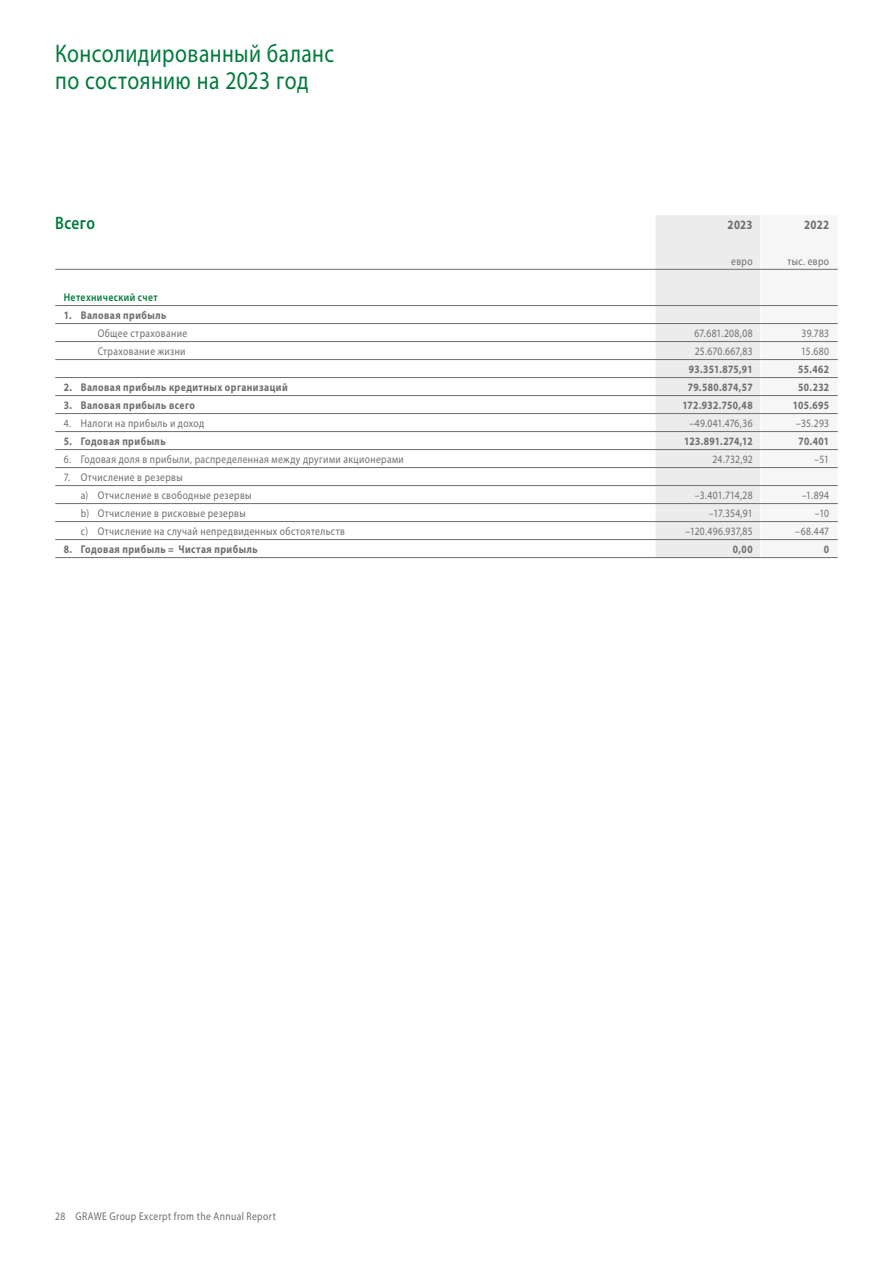
<style>
.page{position:relative;width:893px;height:1263px;background:#fff}
.page>*{position:absolute;margin:0;border:0;box-sizing:border-box;transform-origin:0 0}
.t1{font:25.5px/27px "Myriad Pro";letter-spacing:.02em;color:#007a3b;scale:.85 1}
.t2{font:600 18px "Myriad Pro";letter-spacing:.025em;color:#007a3b;scale:.85 1}
.t3{font:700 12.75px "Myriad Pro";letter-spacing:.03em;color:#6e6e6e;scale:.85 1}
.t4{font:11.25px/18px "Myriad Pro";letter-spacing:.04em;color:#6e6e6e;scale:.85 1}
.t5{font:700 11.25px "Myriad Pro";letter-spacing:.05em;color:#6e6e6e;scale:.85 1}
.t6{font:600 11.25px "Myriad Pro";letter-spacing:.045em;color:#007a3b;scale:.85 1}
.t7{font:700 11.25px "Myriad Pro";letter-spacing:.025em;color:#6e6e6e;scale:.85 1}
.t8{font:11.25px "Myriad Pro";letter-spacing:.015em;color:#6e6e6e;scale:.85 1}
.t9{font:700 11.25px "Myriad Pro";letter-spacing:.01em;color:#6e6e6e;scale:.85 1}
.t10{font:700 11.25px "Myriad Pro";letter-spacing:.02em;color:#6e6e6e;scale:.85 1}
.t11{font:700 11.25px "Myriad Pro";letter-spacing:.03em;color:#6e6e6e;scale:.85 1}
</style>
<div class="page">
<svg style="left:654px;top:215px;width:184px;height:342px"></svg>
<hr style="left:55px;top:305px;width:600px;height:1px;background:#6e6e6e">
<hr style="left:655px;top:305px;width:106px;height:1px;background:#6e6e6e">
<hr style="left:761px;top:305px;width:77px;height:1px;background:#6e6e6e">
<hr style="left:55px;top:359px;width:600px;height:1px;background:#6e6e6e">
<hr style="left:655px;top:359px;width:106px;height:1px;background:#6e6e6e">
<hr style="left:761px;top:359px;width:77px;height:1px;background:#6e6e6e">
<hr style="left:55px;top:377px;width:600px;height:1px;background:#6e6e6e">
<hr style="left:655px;top:377px;width:106px;height:1px;background:#6e6e6e">
<hr style="left:761px;top:377px;width:77px;height:1px;background:#6e6e6e">
<hr style="left:55px;top:395px;width:600px;height:1px;background:#6e6e6e">
<hr style="left:655px;top:395px;width:106px;height:1px;background:#6e6e6e">
<hr style="left:761px;top:395px;width:77px;height:1px;background:#6e6e6e">
<hr style="left:55px;top:413px;width:600px;height:1px;background:#6e6e6e">
<hr style="left:655px;top:413px;width:106px;height:1px;background:#6e6e6e">
<hr style="left:761px;top:413px;width:77px;height:1px;background:#6e6e6e">
<hr style="left:55px;top:431px;width:600px;height:1px;background:#6e6e6e">
<hr style="left:655px;top:431px;width:106px;height:1px;background:#6e6e6e">
<hr style="left:761px;top:431px;width:77px;height:1px;background:#6e6e6e">
<hr style="left:55px;top:449px;width:600px;height:1px;background:#6e6e6e">
<hr style="left:655px;top:449px;width:106px;height:1px;background:#6e6e6e">
<hr style="left:761px;top:449px;width:77px;height:1px;background:#6e6e6e">
<hr style="left:55px;top:467px;width:600px;height:1px;background:#6e6e6e">
<hr style="left:655px;top:467px;width:106px;height:1px;background:#6e6e6e">
<hr style="left:761px;top:467px;width:77px;height:1px;background:#6e6e6e">
<hr style="left:55px;top:485px;width:600px;height:1px;background:#6e6e6e">
<hr style="left:655px;top:485px;width:106px;height:1px;background:#6e6e6e">
<hr style="left:761px;top:485px;width:77px;height:1px;background:#6e6e6e">
<hr style="left:55px;top:323px;width:600px;height:1px;background:#6e6e6e">
<hr style="left:655px;top:323px;width:106px;height:1px;background:#6e6e6e">
<hr style="left:761px;top:323px;width:77px;height:1px;background:#6e6e6e">
<hr style="left:55px;top:341px;width:600px;height:1px;background:#6e6e6e">
<hr style="left:655px;top:341px;width:106px;height:1px;background:#6e6e6e">
<hr style="left:761px;top:341px;width:77px;height:1px;background:#6e6e6e">
<hr style="left:55px;top:503px;width:600px;height:1px;background:#6e6e6e">
<hr style="left:655px;top:503px;width:106px;height:1px;background:#6e6e6e">
<hr style="left:761px;top:503px;width:77px;height:1px;background:#6e6e6e">
<hr style="left:55px;top:521px;width:600px;height:1px;background:#6e6e6e">
<hr style="left:655px;top:521px;width:106px;height:1px;background:#6e6e6e">
<hr style="left:761px;top:521px;width:77px;height:1px;background:#6e6e6e">
<hr style="left:55px;top:557px;width:600px;height:1px;background:#6e6e6e">
<hr style="left:655px;top:557px;width:106px;height:1px;background:#6e6e6e">
<hr style="left:761px;top:557px;width:77px;height:1px;background:#6e6e6e">
<hr style="left:655px;top:269px;width:106px;height:1px;background:#6e6e6e">
<hr style="left:761px;top:269px;width:77px;height:1px;background:#6e6e6e">
<hr style="left:55px;top:539px;width:600px;height:1px;background:#6e6e6e">
<hr style="left:655px;top:539px;width:106px;height:1px;background:#6e6e6e">
<hr style="left:761px;top:539px;width:77px;height:1px;background:#6e6e6e">
<hr style="left:55px;top:269px;width:600px;height:1px;background:#6e6e6e">
<h1 class="t1" style="left:55px;top:40px;width:330px">Консолидированный баланс по состоянию на 2023 год</h1>
<h2 class="t2" style="left:55px;top:211px;width:48px">Всего</h2>
<p class="t3" style="left:728px;top:216px;width:31px">2023</p>
<p class="t3" style="left:804px;top:216px;width:31px">2022</p>
<p class="t4" style="left:731px;top:252px;width:27px">евро</p>
<p class="t4" style="left:787px;top:252px;width:51px">тыс. евро</p>
<p class="t6" style="left:64px;top:290px;width:112px">Нетехнический счет</p>
<p class="t5" style="left:64px;top:308px;width:122px">1. Валовая прибыль</p>
<p class="t4" style="left:98px;top:324px;width:107px">Общее страхование</p>
<p class="t4" style="left:694px;top:324px;width:70px">67.681.208,08</p>
<p class="t4" style="left:802px;top:324px;width:34px">39.783</p>
<p class="t4" style="left:98px;top:342px;width:105px">Страхование жизни</p>
<p class="t4" style="left:695px;top:342px;width:70px">25.670.667,83</p>
<p class="t4" style="left:801px;top:342px;width:34px">15.680</p>
<p class="t10" style="left:689px;top:362px;width:77px">93.351.875,91</p>
<p class="t5" style="left:798px;top:362px;width:38px">55.462</p>
<p class="t5" style="left:64px;top:380px;width:265px">2. Валовая прибыль кредитных организаций</p>
<p class="t11" style="left:688px;top:380px;width:78px">79.580.874,57</p>
<p class="t5" style="left:798px;top:380px;width:38px">50.232</p>
<p class="t5" style="left:64px;top:398px;width:156px">3. Валовая прибыль всего</p>
<p class="t7" style="left:682px;top:398px;width:84px">172.932.750,48</p>
<p class="t5" style="left:793px;top:398px;width:44px">105.695</p>
<p class="t4" style="left:64px;top:414px;width:167px">4. Налоги на прибыль и доход</p>
<p class="t8" style="left:689px;top:417px;width:76px">–49.041.476,36</p>
<p class="t4" style="left:796px;top:414px;width:40px">–35.293</p>
<p class="t5" style="left:64px;top:434px;width:121px">5. Годовая прибыль</p>
<p class="t9" style="left:684px;top:434px;width:82px">123.891.274,12</p>
<p class="t5" style="left:798px;top:434px;width:38px">70.401</p>
<p class="t4" style="left:64px;top:450px;width:402px">6. Годовая доля в прибыли, распределенная между другими акционерами</p>
<p class="t4" style="left:712px;top:450px;width:49px">24.732,92</p>
<p class="t4" style="left:814px;top:450px;width:19px">–51</p>
<p class="t4" style="left:81px;top:468px;width:202px;text-indent:-17px">7. Отчисление в резервы<br>a) Отчисление в свободные резервы</p>
<p class="t4" style="left:695px;top:486px;width:69px">–3.401.714,28</p>
<p class="t4" style="left:802px;top:486px;width:34px">–1.894</p>
<p class="t4" style="left:81px;top:504px;width:196px">b) Отчисление в рисковые резервы</p>
<p class="t4" style="left:709px;top:504px;width:53px">–17.354,91</p>
<p class="t4" style="left:815px;top:504px;width:18px">–10</p>
<p class="t4" style="left:81px;top:522px;width:312px">c) Отчисление на случай непредвиденных обстоятельств</p>
<p class="t4" style="left:685px;top:522px;width:81px">–120.496.937,85</p>
<p class="t4" style="left:795px;top:522px;width:41px">–68.447</p>
<p class="t5" style="left:64px;top:542px;width:230px">8. Годовая прибыль = Чистая прибыль</p>
<p class="t5" style="left:733px;top:542px;width:25px">0,00</p>
<p class="t5" style="left:824px;top:542px;width:8px">0</p>
<p class="t4" style="left:55px;top:1207px;width:261px">28 GRAWE Group Excerpt from the Annual Report</p>
</div>
